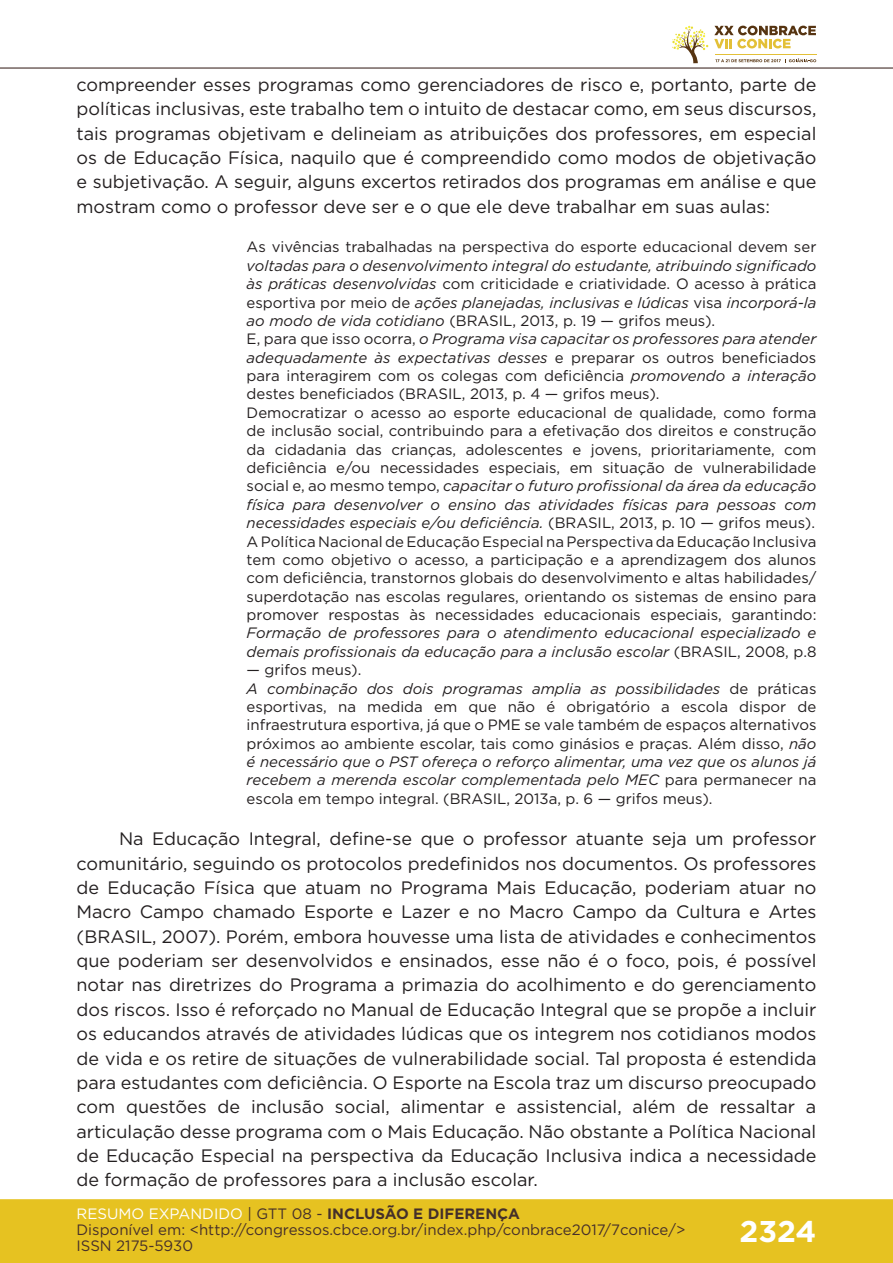
<style>
.page{position:relative;width:893px;height:1263px;background:#fff}
.page>*{position:absolute;margin:0;border:0;box-sizing:border-box;transform-origin:0 0}
.t1{font:700 30px "Gotham";color:#fff}
.t2{font:18px/24.3px "Gotham";color:#231f20;text-align:justify}
.t3{font:15px/18.5px "Gotham";color:#231f20}
.t4{font:15px/16px "Gotham";color:#462f2a}
.t5{font:italic 15px/18.5px "Gotham";color:#231f20}
.s1{font-style:italic}
.s2{font-style:normal}
.s3{color:#fff}
.s4{color:#442f2a}
.s5{font-weight:700;color:#442f2a}
</style>
<div class="page">
<div style="left:0;top:1199px;width:893px;height:64px;background:#e6c221;border:2px solid #e6c221"></div>
<hr style="left:0;top:67px;width:893px;height:2px;background:#442f2a">
<svg style="left:672px;top:26px;width:144px;height:37px"></svg>
<p class="t2" style="left:77px;top:72px;width:741px">compreender esses programas como gerenciadores de risco e, portanto, parte de políticas inclusivas, este trabalho tem o intuito de destacar como, em seus discursos, tais programas objetivam e delineiam as atribuições dos professores, em especial os de Educação Física, naquilo que é compreendido como modos de objetivação e subjetivação. A seguir, alguns excertos retirados dos programas em análise e que mostram como o professor deve ser e o que ele deve trabalhar em suas aulas:</p>
<p class="t3" style="left:247px;top:238px;width:571px">As vivências trabalhadas na perspectiva do esporte educacional devem ser</p>
<p class="t3" style="left:247px;top:256px;width:571px"><span class="s1">voltadas para o desenvolvimento integral do estudante, atribuindo significado às práticas desenvolvidas</span> com criticidade e criatividade. O acesso à prática esportiva por meio de <span class="s1">ações planejadas, inclusivas e lúdicas</span> visa <span class="s1">incorporá-la ao modo de vida cotidiano</span> (BRASIL, 2013, p. 19 — grifos meus).<br>E, para que isso ocorra, <span class="s1">o Programa visa capacitar os professores para atender adequadamente às expectativas desses</span> e preparar os outros beneficiados para interagirem com os colegas com deficiência <span class="s1">promovendo a interação </span>destes beneficiados (BRASIL, 2013, p. 4 — grifos meus).<br>Democratizar o acesso ao esporte educacional de qualidade, como forma de inclusão social, contribuindo para a efetivação dos direitos e construção da cidadania das crianças, adolescentes e jovens, prioritariamente, com deficiência e/ou necessidades especiais, em situação de vulnerabilidade social e, ao mesmo tempo, <span class="s1">capacitar o futuro profissional da área da educação física para desenvolver o ensino das atividades físicas para pessoas com necessidades especiais e/ou deficiência.</span> (BRASIL, 2013, p. 10 — grifos meus).<br>A Política Nacional de Educação Especial na Perspectiva da Educação Inclusiva tem como objetivo o acesso, a participação e a aprendizagem dos alunos com deficiência, transtornos globais do desenvolvimento e altas habilidades/ superdotação nas escolas regulares, orientando os sistemas de ensino para promover respostas às necessidades educacionais especiais, garantindo:</p>
<p class="t5" style="left:247px;top:623px;width:571px">Formação de professores para o atendimento educacional especializado e demais profissionais da educação para a inclusão escolar <span class="s2">(BRASIL, 2008, p.8</span></p>
<p class="t3" style="left:247px;top:660px;width:571px">— grifos meus).<br><span class="s1">A combinação dos dois programas amplia as possibilidades</span> de práticas esportivas, na medida em que não é obrigatório a escola dispor de infraestrutura esportiva, já que o PME se vale também de espaços alternativos próximos ao ambiente escolar, tais como ginásios e praças. Além disso, <span class="s1">não é necessário que o PST ofereça o reforço alimentar, uma vez que os alunos já recebem a merenda escolar complementada pelo MEC</span> para permanecer na escola em tempo integral. (BRASIL, 2013a, p. 6 — grifos meus).</p>
<p class="t2" style="left:77px;top:826px;width:741px;text-indent:43px">Na Educação Integral, define-se que o professor atuante seja um professor comunitário, seguindo os protocolos predefinidos nos documentos. Os professores de Educação Física que atuam no Programa Mais Educação, poderiam atuar no Macro Campo chamado Esporte e Lazer e no Macro Campo da Cultura e Artes (BRASIL, 2007). Porém, embora houvesse uma lista de atividades e conhecimentos que poderiam ser desenvolvidos e ensinados, esse não é o foco, pois, é possível notar nas diretrizes do Programa a primazia do acolhimento e do gerenciamento dos riscos. Isso é reforçado no Manual de Educação Integral que se propõe a incluir os educandos através de atividades lúdicas que os integrem nos cotidianos modos de vida e os retire de situações de vulnerabilidade social. Tal proposta é estendida para estudantes com deficiência. O Esporte na Escola traz um discurso preocupado com questões de inclusão social, alimentar e assistencial, além de ressaltar a articulação desse programa com o Mais Educação. Não obstante a Política Nacional de Educação Especial na perspectiva da Educação Inclusiva indica a necessidade de formação de professores para a inclusão escolar.</p>
<p class="t4" style="left:77px;top:1205px;width:610px"><span class="s3">RESUMO EXPANDIDO</span> <span class="s4">| GTT 08 -</span> <span class="s5">INCLUSÃO E DIFERENÇA<br></span>Disponível em: &lt;http://congressos.cbce.org.br/index.php/conbrace2017/7conice/&gt;<br>ISSN 2175-5930</p>
<h1 class="t1" style="left:739px;top:1212px;width:78px">2324</h1>
</div>
